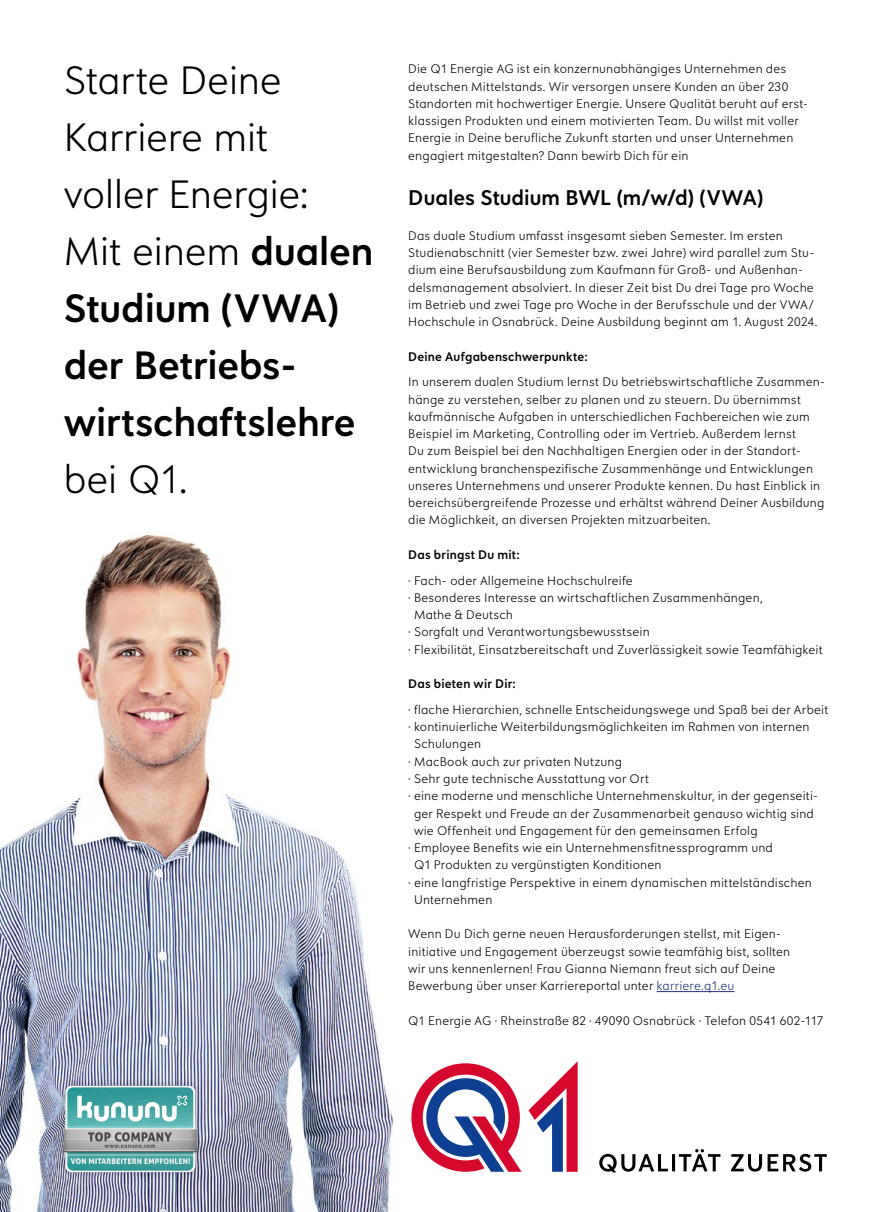
<style>
.page{position:relative;width:893px;height:1212px;background:#fff}
.page>*{position:absolute;margin:0;border:0;box-sizing:border-box;transform-origin:0 0}
.t1{font:40.5px/57px "Qualitaet Leicht";letter-spacing:-.01em;color:#000}
.t2{font:40.5px/57px "Qualitaet Halbfett";letter-spacing:-.005em;color:#000}
.t3{font:21.75px "Qualitaet Halbfett";color:#000}
.t4{font:12.75px/17.2px "Qualitaet Leicht";letter-spacing:.01em;color:#000}
.t5{font:12.75px "Qualitaet Halbfett";letter-spacing:.015em;color:#000}
.s1{font-family:"Qualitaet Halbfett"}
.s2{color:#243282}
</style>
<div class="page">
<img style="left:0;top:534px;width:393px;height:678px">
<svg style="left:528px;top:1061px;width:50px;height:111px"></svg>
<svg style="left:411px;top:1063px;width:111px;height:109px"></svg>
<svg style="left:599px;top:1149px;width:228px;height:23px"></svg>
<hr style="left:657px;top:991px;width:77px;height:1px;background:#243282">
<div style="left:55px;top:1077px;width:151px;height:103px;background:#000;opacity:.3"></div>
<svg style="left:64px;top:1086px;width:134px;height:86px;background:#7fb2b2"></svg>
<h1 class="t1" style="left:64px;top:49px;width:311px">Starte Deine<br>Karriere mit voller Energie:<br>Mit einem <span class="s1">dualen</span></h1>
<h1 class="t2" style="left:64px;top:276px;width:293px">Studium (VWA) der Betriebs&shy;wirtschaftslehre</h1>
<h1 class="t1" style="left:64px;top:448px;width:125px">bei Q1.</h1>
<p class="t4" style="left:408px;top:59px;width:402px">Die Q1 Energie AG ist ein konzernunabhängiges Unternehmen des deutschen Mittelstands. Wir versorgen unsere Kunden an über 230<br>Standorten mit hochwertiger Energie. Unsere Qualität beruht auf erst&shy;klassigen Produkten und einem motivierten Team. Du willst mit voller Energie in Deine berufliche Zukunft starten und unser Unternehmen engagiert mitgestalten? Dann bewirb Dich für ein</p>
<h2 class="t3" style="left:408px;top:181px;width:357px">Duales Studium BWL (m/w/d) (VWA)</h2>
<p class="t4" style="left:408px;top:226px;width:411px">Das duale Studium umfasst insgesamt sieben Semester. Im ersten Studienabschnitt (vier Semester bzw. zwei Jahre) wird parallel zum Stu&shy;dium eine Berufsausbildung zum Kaufmann für Groß- und Außenhan&shy;delsmanagement absolviert. In dieser Zeit bist Du drei Tage pro Woche im Betrieb und zwei Tage pro Woche in der Berufsschule und der VWA/ Hochschule in Osnabrück. Deine Ausbildung beginnt am 1. August 2024.</p>
<p class="t5" style="left:408px;top:347px;width:181px">Deine Aufgabenschwerpunkte:</p>
<p class="t4" style="left:408px;top:372px;width:419px">In unserem dualen Studium lernst Du betriebswirtschaftliche Zusammen&shy;hänge zu verstehen, selber zu planen und zu steuern. Du übernimmst kaufmännische Aufgaben in unterschiedlichen Fachbereichen wie zum Beispiel im Marketing, Controlling oder im Vertrieb. Außerdem lernst<br>Du zum Beispiel bei den Nachhaltigen Energien oder in der Standort&shy;entwicklung branchenspezifische Zusammenhänge und Entwicklungen unseres Unternehmens und unserer Produkte kennen. Du hast Einblick in bereichsübergreifende Prozesse und erhältst während Deiner Ausbildung die Möglichkeit, an diversen Projekten mitzuarbeiten.</p>
<p class="t5" style="left:408px;top:545px;width:113px">Das bringst Du mit:</p>
<p class="t4" style="left:408px;top:571px;width:226px">· Fach- oder Allgemeine Hochschulreife</p>
<p class="t4" style="left:408px;top:588px;width:356px">· Besonderes Interesse an wirtschaftlichen Zusammenhängen,</p>
<p class="t4" style="left:414px;top:605px;width:100px">Mathe &amp; Deutsch</p>
<p class="t4" style="left:408px;top:622px;width:243px">· Sorgfalt und Verantwortungsbewusstsein</p>
<p class="t4" style="left:408px;top:640px;width:416px">· Flexibilität, Einsatzbereitschaft und Zuverlässigkeit sowie Teamfähigkeit</p>
<p class="t5" style="left:408px;top:674px;width:109px">Das bieten wir Dir:</p>
<p class="t4" style="left:408px;top:700px;width:422px">· flache Hierarchien, schnelle Entscheidungswege und Spaß bei der Arbeit</p>
<p class="t4" style="left:408px;top:717px;width:403px">· kontinuierliche Weiterbildungsmöglichkeiten im Rahmen von internen</p>
<p class="t4" style="left:414px;top:734px;width:69px">Schulungen</p>
<p class="t4" style="left:408px;top:752px;width:215px">· MacBook auch zur privaten Nutzung</p>
<p class="t4" style="left:408px;top:769px;width:243px">· Sehr gute technische Ausstattung vor Ort</p>
<p class="t4" style="left:408px;top:786px;width:412px">· eine moderne und menschliche Unternehmenskultur, in der gegenseiti-</p>
<p class="t4" style="left:414px;top:803px;width:401px">ger Respekt und Freude an der Zusammenarbeit genauso wichtig sind</p>
<p class="t4" style="left:414px;top:821px;width:345px">wie Offenheit und Engagement für den gemeinsamen Erfolg</p>
<p class="t4" style="left:408px;top:838px;width:366px">· Employee Benefits wie ein Unternehmensfitnessprogramm und</p>
<p class="t4" style="left:414px;top:855px;width:249px">Q1 Produkten zu vergünstigten Konditionen</p>
<p class="t4" style="left:408px;top:872px;width:405px">· eine langfristige Perspektive in einem dynamischen mittelständischen</p>
<p class="t4" style="left:414px;top:890px;width:80px">Unternehmen</p>
<p class="t4" style="left:408px;top:924px;width:384px">Wenn Du Dich gerne neuen Herausforderungen stellst, mit Eigen&shy;initiative und Engagement überzeugst sowie teamfähig bist, sollten wir uns kennenlernen! Frau Gianna Niemann freut sich auf Deine Bewerbung über unser Karriereportal unter <span class="s2">karriere.q1.eu</span></p>
<p class="t4" style="left:408px;top:1010px;width:417px">Q1 Energie AG · Rheinstraße 82 · 49090 Osnabrück · Telefon 0541 602-117</p>
</div>
